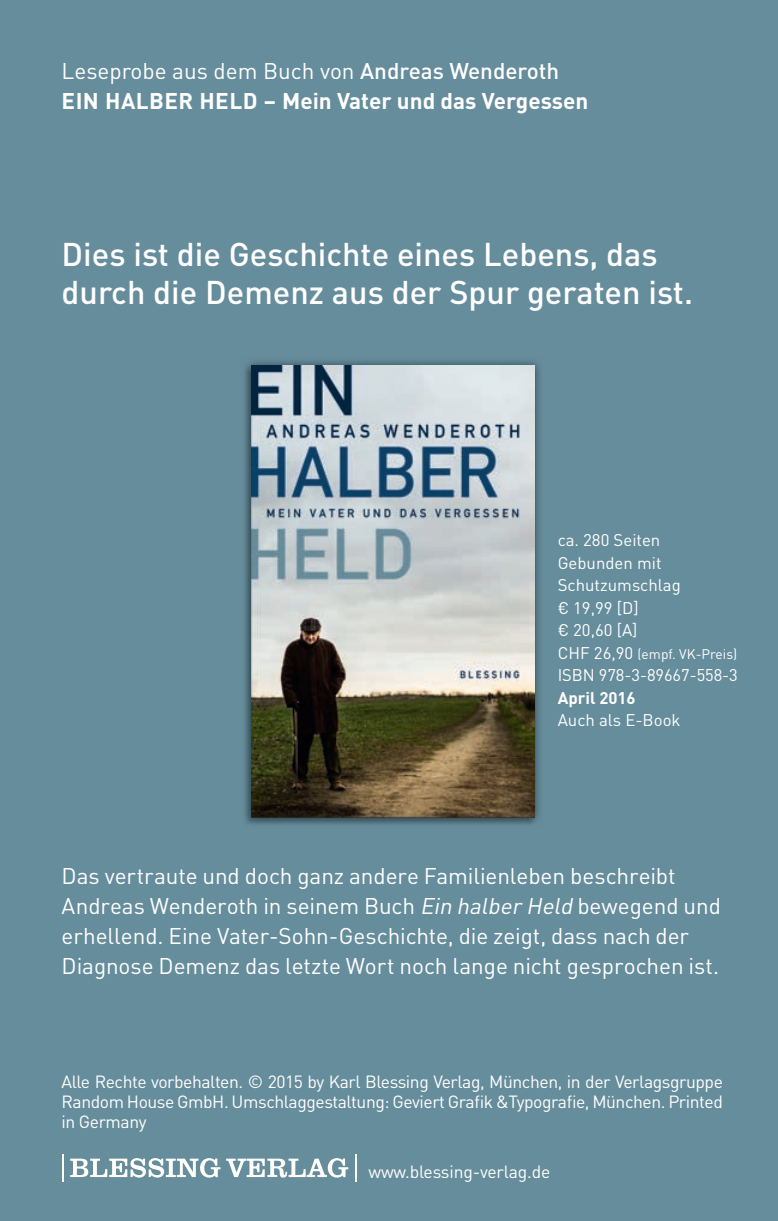
<style>
.page{position:relative;width:778px;height:1221px;background:#fff}
.page>*{position:absolute;margin:0;border:0;box-sizing:border-box;transform-origin:0 0}
.t1{font:500 32.5px/37.5px "DIN";color:#fff}
.t2{font:22.5px/30px "DIN";letter-spacing:-.005em;color:#fff}
.t3{font:700 22.5px/30px "DIN";color:#fff}
.t4{font:17.5px/20px "DIN";letter-spacing:-.025em;color:#fff;text-align:justify}
.t5{font:16.75px/22.5px "DIN";color:#fff}
.t6{font:16.75px/22.5px "DINOT";color:#fff}
.t7{font:700 16.75px "DIN";color:#fff}
.t8{font:13.75px "DIN";color:#fff}
.s1{font-weight:400}
.s2{font-weight:500}
.s3{font-size:16.75px}
.s4{font-style:italic}
</style>
<div class="page">
<div style="left:0;top:0;width:777px;height:1221px;background:#668d9c"></div>
<svg style="left:62px;top:1154px;width:1px;height:28px"></svg>
<svg style="left:70px;top:1158px;width:150px;height:19px"></svg>
<svg style="left:226px;top:1158px;width:122px;height:19px"></svg>
<svg style="left:355px;top:1154px;width:1px;height:28px"></svg>
<img style="left:249px;top:361px;width:291px;height:460px">
<img style="left:245px;top:365px;width:290px;height:460px">
<img style="left:251px;top:366px;width:283px;height:452px">
<p class="t3" style="left:62px;top:58px;width:528px"><span class="s1">Leseprobe aus dem Buch von</span> <span class="s2">Andreas Wenderoth<br></span>EIN HALBER HELD – Mein Vater und das Vergessen</p>
<h1 class="t1" style="left:62px;top:240px;width:632px">Dies ist die Geschichte eines Lebens, das durch die Demenz aus der Spur geraten ist.</h1>
<p class="t5" style="left:557px;top:531px;width:125px">ca. 280 Seiten<br>Gebunden mit<br>Schutzumschlag</p>
<p class="t6" style="left:557px;top:599px;width:82px">€ 19,99 [D] € 20,60 [A]</p>
<p class="t8" style="left:557px;top:649px;width:181px"><span class="s3">CHF 26,90</span> (empf. VK-Preis)</p>
<p class="t5" style="left:557px;top:666px;width:182px">ISBN 978-3-89667-558-3</p>
<p class="t7" style="left:557px;top:692px;width:80px">April 2016</p>
<p class="t5" style="left:557px;top:711px;width:124px">Auch als E-Book</p>
<p class="t2" style="left:62px;top:863px;width:660px">Das vertraute und doch ganz andere Familienleben beschreibt Andreas Wenderoth in seinem Buch <span class="s4">Ein halber Held</span> bewegend und erhellend. Eine Vater-Sohn-Geschichte, die zeigt, dass nach der Diagnose Demenz das letzte Wort noch lange nicht gesprochen ist.</p>
<p class="t4" style="left:62px;top:1074px;width:662px">Alle Rechte vorbehalten. © 2015 by Karl Blessing Verlag, München, in der Verlagsgruppe Random House GmbH. Umschlaggestaltung: Geviert Grafik &amp;Typografie, München. Printed in Germany</p>
<p class="t4" style="left:368px;top:1164px;width:183px">www.blessing-verlag.de</p>
</div>
